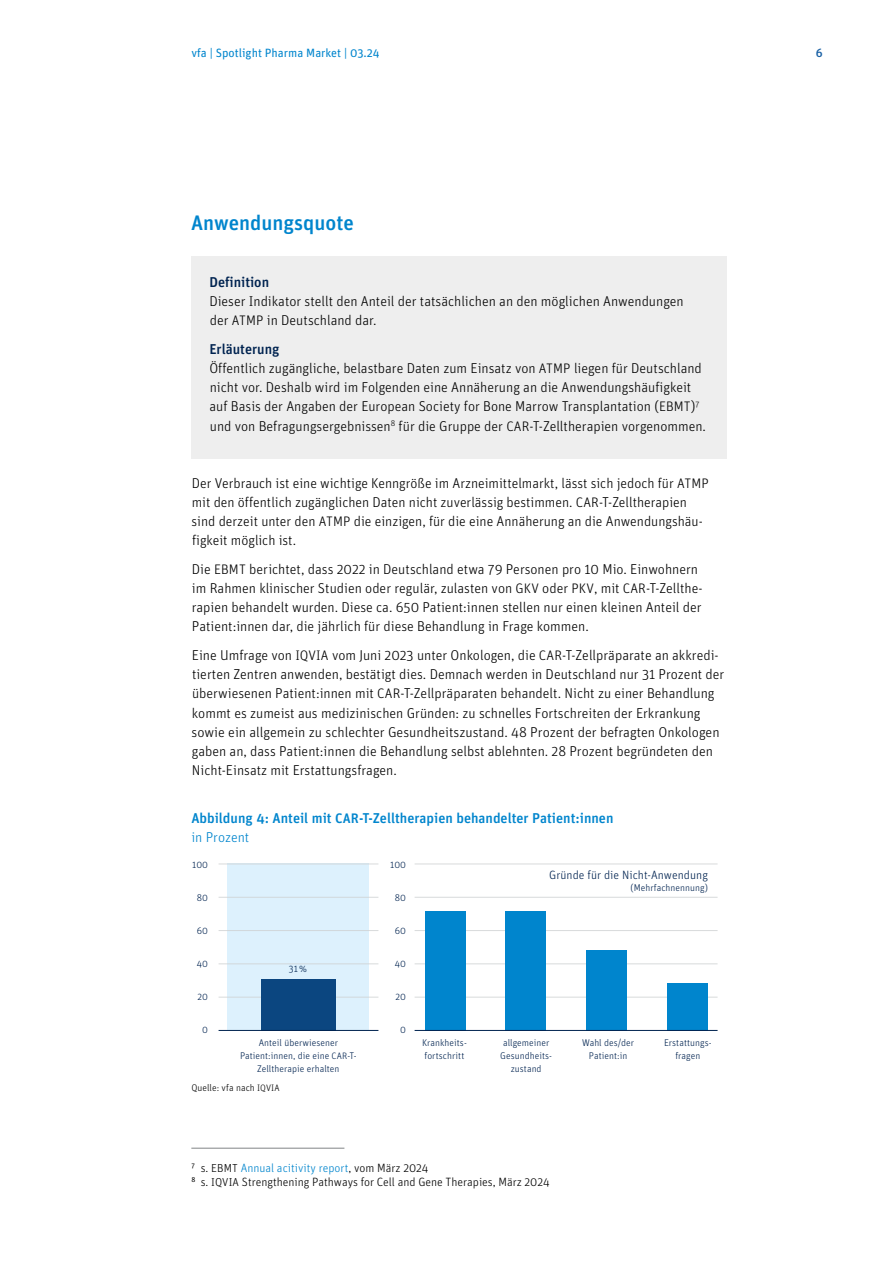
<style>
.page{position:relative;width:893px;height:1263px;background:#fff}
.page>*{position:absolute;margin:0;border:0;box-sizing:border-box;transform-origin:0 0}
.t1{font:500 21px "Unit Pro";color:#0085cd}
.t2{font:300 14.25px/19.2px "Unit Pro";color:#000}
.t3{font:500 14.25px/19.2px "Unit Pro";color:#0085cd}
.t4{font:500 14.25px "Unit Pro";color:#002350}
.t5{font:300 12px/14.4px "Unit Pro";color:#000}
.t6{font:12px "Unit Pro";color:#0085cd}
.t7{font:300 12px "Unit Pro";letter-spacing:.005em;color:#002350}
.t8{font:500 12px "Unit Pro";color:#1d63a6}
.t9{font:300 9.75px/12.8px "Unit Pro";letter-spacing:.005em;color:#002350;text-align:center}
.t10{font:300 9.75px "Unit Pro";letter-spacing:.005em;color:#000}
.s1{font-size:13.8px}
.s2{font-weight:500;color:#002350}
.s3{font-weight:300}
.s4{font-size:9.3px}
.s5{font-size:11.55px}
.s6{color:#0085cd}
</style>
<div class="page">
<div style="left:228px;top:864px;width:141px;height:166px;background:#ddf1fd"></div>
<hr style="left:219px;top:864px;width:159px;height:1px;background:#ced1d2">
<div style="left:191px;top:256px;width:536px;height:203px;background:#eee"></div>
<hr style="left:191px;top:1148px;width:153px;height:1px;background:#818586">
<hr style="left:219px;top:897px;width:159px;height:1px;background:#ced1d2">
<hr style="left:219px;top:930px;width:159px;height:1px;background:#ced1d2">
<hr style="left:219px;top:963px;width:159px;height:1px;background:#ced1d2">
<hr style="left:219px;top:997px;width:159px;height:1px;background:#ced1d2">
<div style="left:261px;top:979px;width:74px;height:51px;background:#0b4680"></div>
<hr style="left:219px;top:1030px;width:159px;height:1px;background:#002350">
<hr style="left:415px;top:864px;width:303px;height:1px;background:#ced1d2">
<hr style="left:415px;top:897px;width:303px;height:1px;background:#ced1d2">
<hr style="left:415px;top:930px;width:303px;height:1px;background:#ced1d2">
<hr style="left:415px;top:963px;width:303px;height:1px;background:#ced1d2">
<hr style="left:415px;top:997px;width:303px;height:1px;background:#ced1d2">
<div style="left:425px;top:911px;width:40px;height:119px;background:#0085cd"></div>
<div style="left:505px;top:911px;width:41px;height:119px;background:#0085cd"></div>
<div style="left:587px;top:950px;width:40px;height:80px;background:#0085cd"></div>
<div style="left:667px;top:983px;width:40px;height:47px;background:#0085cd"></div>
<hr style="left:415px;top:1030px;width:303px;height:1px;background:#002350">
<p class="t6" style="left:191px;top:46px;width:190px">vfa | Spotlight Pharma Market | 03.24</p>
<p class="t8" style="left:816px;top:46px;width:8px">6</p>
<h1 class="t1" style="left:191px;top:209px;width:164px">Anwendungsquote</h1>
<p class="t4" style="left:209px;top:273px;width:61px">Definition</p>
<p class="t2" style="left:209px;top:291px;width:476px">Dieser Indikator stellt den Anteil der tatsächlichen an den möglichen Anwendungen der <span class="s1">ATMP</span> in Deutschland dar.</p>
<p class="t2" style="left:209px;top:339px;width:498px"><span class="s2">Erläuterung<br></span>Öffentlich zugängliche, belastbare Daten zum Einsatz von <span class="s1">ATMP</span> liegen für Deutschland nicht vor. Deshalb wird im Folgenden eine Annäherung an die Anwendungshäufigkeit auf Basis der Angaben der European Society for Bone Marrow Transplantation (<span class="s1">EBMT</span>)<sup>7 </sup>und von Befragungsergebnissen<sup>8</sup> für die Gruppe der <span class="s1">CAR</span>-T-Zelltherapien vorgenommen.</p>
<p class="t2" style="left:192px;top:473px;width:519px">Der Verbrauch ist eine wichtige Kenngröße im Arzneimittelmarkt, lässt sich jedoch für <span class="s1">ATMP </span>mit den öffentlich zugänglichen Daten nicht zuverlässig bestimmen. <span class="s1">CAR</span>-T-Zelltherapien sind derzeit unter den <span class="s1">ATMP</span> die einzigen, für die eine Annäherung an die Anwendungshäu&shy;figkeit möglich ist.</p>
<p class="t2" style="left:192px;top:559px;width:512px">Die <span class="s1">EBMT</span> berichtet, dass 2022 in Deutschland etwa 79 Personen pro 10 Mio. Einwohnern im Rahmen klinischer Studien oder regulär, zulasten von <span class="s1">GKV</span> oder <span class="s1">PKV</span>, mit <span class="s1">CAR</span>-T-Zellthe&shy;rapien behandelt wurden. Diese ca. 650 Patient:innen stellen nur einen kleinen Anteil der Patient:innen dar, die jährlich für diese Behandlung in Frage kommen.</p>
<p class="t2" style="left:192px;top:645px;width:534px">Eine Umfrage von <span class="s1">IQVIA</span> vom Juni 2023 unter Onkologen, die <span class="s1">CAR</span>-T-Zellpräparate an akkredi&shy;tierten Zentren anwenden, bestätigt dies. Demnach werden in Deutschland nur 31 Prozent der überwiesenen Patient:innen mit <span class="s1">CAR</span>-T-Zellpräparaten behandelt. Nicht zu einer Behandlung kommt es zumeist aus medizinischen Gründen: zu schnelles Fortschreiten der Erkrankung sowie ein allgemein zu schlechter Gesundheitszustand. 48 Prozent der befragten Onkologen gaben an, dass Patient:innen die Behandlung selbst ablehnten. 28 Prozent begründeten den Nicht-Einsatz mit Erstattungsfragen.</p>
<p class="t3" style="left:191px;top:808px;width:424px">Abbildung 4: Anteil mit <span class="s1">CAR</span>-T-Zelltherapien behandelter Patient:innen <span class="s3">in Prozent</span></p>
<p class="t9" style="left:192px;top:858px;width:17px">100</p>
<p class="t9" style="left:390px;top:858px;width:17px">100</p>
<p class="t9" style="left:197px;top:891px;width:13px">80</p>
<p class="t9" style="left:395px;top:891px;width:13px">80</p>
<p class="t9" style="left:197px;top:924px;width:13px">60</p>
<p class="t9" style="left:395px;top:924px;width:13px">60</p>
<p class="t9" style="left:197px;top:957px;width:13px">40</p>
<p class="t9" style="left:395px;top:957px;width:13px">40</p>
<p class="t9" style="left:198px;top:990px;width:12px">20</p>
<p class="t9" style="left:396px;top:990px;width:12px">20</p>
<p class="t9" style="left:202px;top:1023px;width:7px">0</p>
<p class="t9" style="left:400px;top:1023px;width:7px">0</p>
<p class="t9" style="left:289px;top:962px;width:20px">31%</p>
<p class="t9" style="left:240px;top:1036px;width:118px">Anteil überwiesener<br>Patient:innen, die eine <span class="s4">CAR</span>-T-<br>Zelltherapie erhalten</p>
<p class="t10" style="left:191px;top:1082px;width:90px">Quelle: vfa nach <span class="s4">IQVIA</span></p>
<p class="t7" style="left:549px;top:867px;width:160px">Gründe für die Nicht-Anwendung</p>
<p class="t9" style="left:631px;top:881px;width:79px">(Mehrfachnennung)</p>
<p class="t9" style="left:422px;top:1036px;width:46px;text-align:left">Krankheits&shy;fortschritt</p>
<p class="t9" style="left:500px;top:1036px;width:53px">allgemeiner<br>Gesundheits&shy;zustand</p>
<p class="t9" style="left:582px;top:1036px;width:53px">Wahl des/der<br>Patient:in</p>
<p class="t9" style="left:664px;top:1036px;width:49px">Erstattungs&shy;fragen</p>
<p class="t5" style="left:191px;top:1160px;width:360px"><sup>7</sup> s. <span class="s5">EBMT</span> <span class="s6">Annual acitivity report</span>, vom März 2024<br><sup>8</sup> s. <span class="s5">IQVIA</span> Strengthening Pathways for Cell and Gene Therapies, März 2024</p>
</div>
